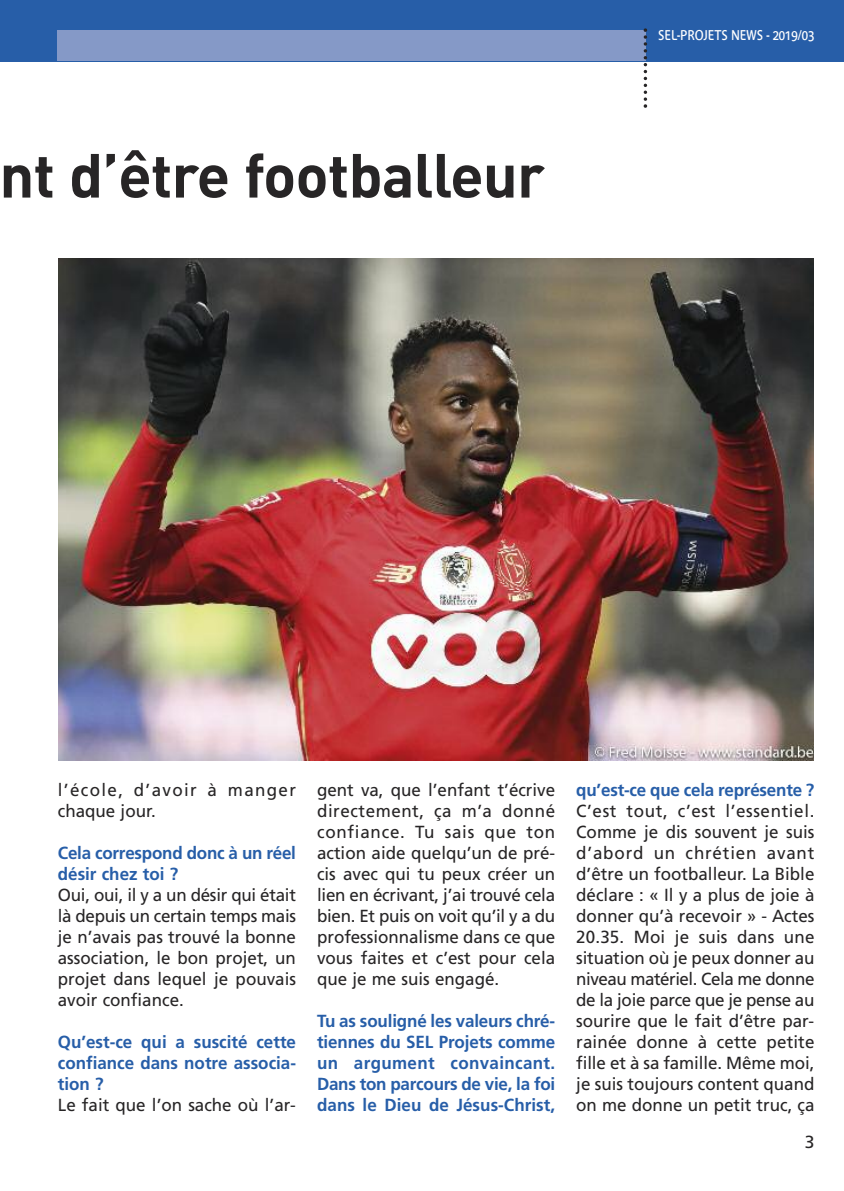
<style>
.page{position:relative;width:844px;height:1191px;background:#fff}
.page>*{position:absolute;margin:0;border:0;box-sizing:border-box;transform-origin:0 0}
.t1{font:700 61.25px "DIN";letter-spacing:-.015em;color:#272526}
.t2{font:17.5px/21px "Frutiger";color:#272526;text-align:justify}
.t3{font:700 17.5px/21px "Frutiger";color:#275ea8;text-align:justify}
.t4{font:17.5px/21px "Frutiger";letter-spacing:.08em;color:#272526}
.t5{font:14px "Bienvenue Beta";color:#fff;scale:.9 1}
</style>
<div class="page">
<div style="left:0;top:0;width:843px;height:61px;background:#275ea8"></div>
<div style="left:57px;top:30px;width:588px;height:31px;background:#8599c7"></div>
<svg style="left:643px;top:28px;width:4px;height:80px"></svg>
<img style="left:58px;top:258px;width:755px;height:502px">
<h1 class="t1" style="left:-1px;top:141px;width:547px">nt d’être footballeur</h1>
<p class="t5" style="left:658px;top:27px;width:175px">SEL-PROJETS NEWS - 2019/03</p>
<p class="t4" style="left:58px;top:781px;width:239px">l’école, d’avoir à manger chaque jour.</p>
<p class="t3" style="left:58px;top:844px;width:239px">Cela correspond donc à un réel désir chez toi ?</p>
<p class="t2" style="left:58px;top:886px;width:240px">Oui, oui, il y a un désir qui était là depuis un certain temps mais je n’avais pas trouvé la bonne association, le bon projet, un projet dans lequel je pouvais avoir confiance.</p>
<p class="t3" style="left:58px;top:1033px;width:240px">Qu’est-ce qui a suscité cette confiance dans notre associa&shy;tion ?</p>
<p class="t2" style="left:58px;top:1096px;width:239px">Le fait que l’on sache où l’ar-</p>
<p class="t2" style="left:317px;top:781px;width:240px">gent va, que l’enfant t’écrive directement, ça m’a donné confiance. Tu sais que ton action aide quelqu’un de pré&shy;cis avec qui tu peux créer un lien en écrivant, j’ai trouvé cela bien. Et puis on voit qu’il y a du professionnalisme dans ce que vous faites et c’est pour cela que je me suis engagé.</p>
<p class="t3" style="left:317px;top:1012px;width:240px">Tu as souligné les valeurs chré&shy;tiennes du SEL Projets comme un argument convaincant.<br>Dans ton parcours de vie, la foi dans le Dieu de Jésus-Christ,</p>
<p class="t3" style="left:576px;top:781px;width:239px">qu’est-ce que cela représente ?</p>
<p class="t2" style="left:576px;top:802px;width:240px">C’est tout, c’est l’essentiel.<br>Comme je dis souvent je suis d’abord un chrétien avant d’être un footballeur. La Bible déclare : « Il y a plus de joie à donner qu’à recevoir » - Actes 20.35. Moi je suis dans une situation où je peux donner au niveau matériel. Cela me donne de la joie parce que je pense au sourire que le fait d’être par&shy;rainée donne à cette petite fille et à sa famille. Même moi, je suis toujours content quand on me donne un petit truc, ça</p>
<p class="t2" style="left:804px;top:1132px;width:11px">3</p>
</div>
